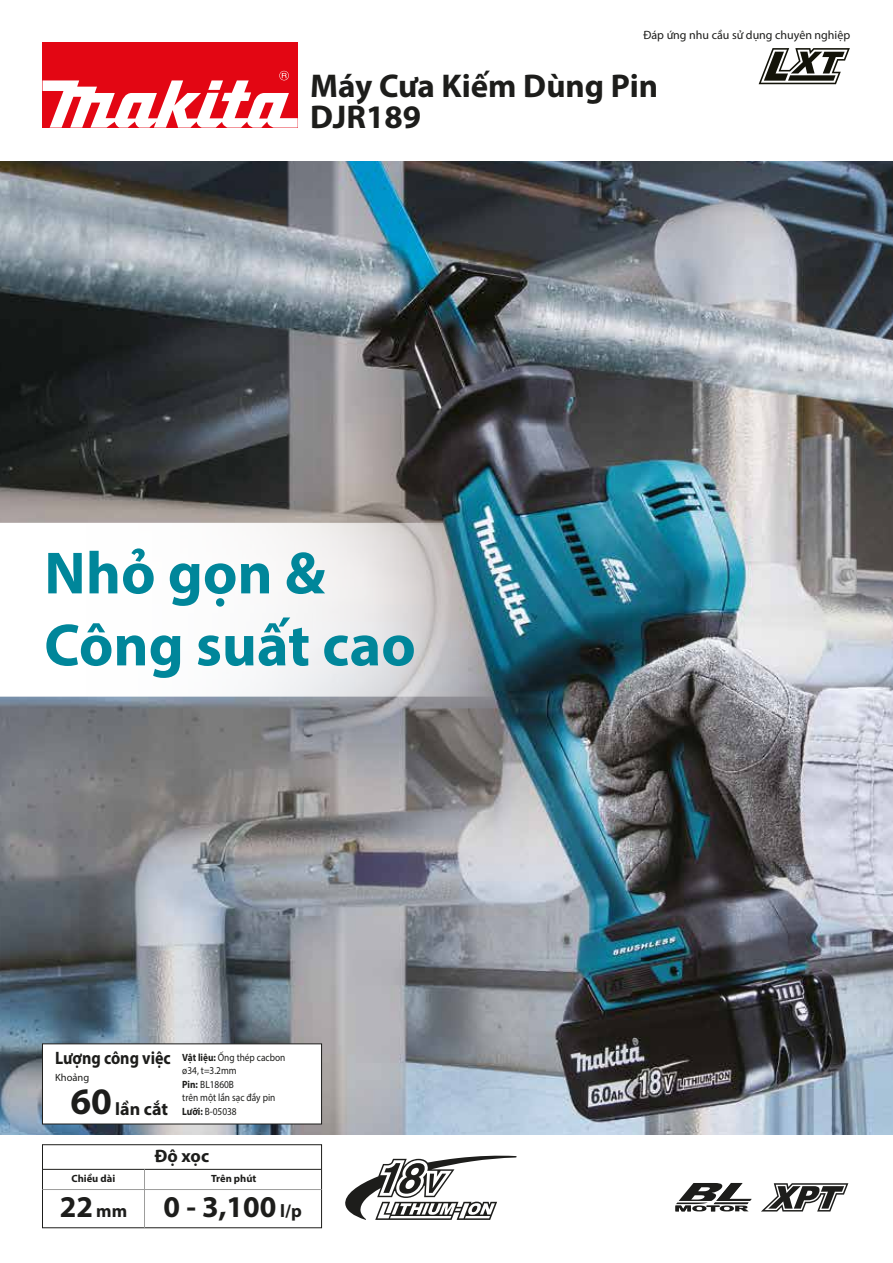
<style>
.page{position:relative;width:893px;height:1263px;background:#fff}
.page>*{position:absolute;margin:0;border:0;box-sizing:border-box;transform-origin:0 0}
.t1{font:700 60px/72px "Myriad Pro";color:#00869a}
.t2{font:700 37.5px "Myriad Pro";color:#1d1d1b}
.t3{font:700 33px "Myriad Pro";color:#1d1d1b}
.t4{font:700 30.3px "Myriad Pro";color:#1d1d1b}
.t5{font:700 18px "Myriad Pro";color:#1d1d1b;scale:.89 1}
.t6{font:700 18px "Myriad Pro";color:#1d1d1b}
.t7{font:12px "Myriad Pro";color:#1d1d1b}
.t8{font:10.5px "Myriad Pro";color:#1d1d1b;scale:.89 1}
.t9{font:700 10.5px "Myriad Pro";color:#1d1d1b}
.t10{font:10.5px "Myriad Pro";color:#1d1d1b}
.s1{font-weight:700}
.s2{font-weight:700;font-size:18px}
.s3{font-size:18px}
.s4{font-size:18.15px}
</style>
<div class="page">
<img style="left:0;top:162px;width:893px;height:972px">
<div style="left:43px;top:43px;width:255px;height:85px;background:#e30613"></div>
<svg style="left:43px;top:71px;width:255px;height:57px"></svg>
<svg style="left:345px;top:1155px;width:172px;height:65px"></svg>
<svg style="left:759px;top:48px;width:91px;height:36px"></svg>
<svg style="left:0;top:523px;width:497px;height:174px"></svg>
<svg style="left:675px;top:1183px;width:77px;height:28px"></svg>
<div style="left:759px;top:1178px;width:92px;height:37px;background:linear-gradient(to right,#fff,#fff)"></div>
<svg style="left:761px;top:1183px;width:87px;height:28px"></svg>
<div style="left:42px;top:1144px;width:280px;height:84px;background:#fff;border:1px solid #1d1d1b"></div>
<hr style="left:42px;top:1169px;width:280px;height:1px;background:#1d1d1b">
<hr style="left:42px;top:1189px;width:280px;height:1px;background:#9d9d9c">
<hr style="left:144px;top:1169px;width:1px;height:59px;background:#9d9d9c">
<div style="left:42px;top:1043px;width:280px;height:81px;background:#fff;border:1px solid #1d1d1b"></div>
<p class="t7" style="left:643px;top:27px;width:208px">Đáp ứng nhu cầu sử dụng chuyên nghiệp</p>
<h3 class="t3" style="left:310px;top:64px;width:349px">Máy Cưa Kiếm Dùng Pin</h3>
<h3 class="t3" style="left:310px;top:95px;width:113px">DJR189</h3>
<h1 class="t1" style="left:44px;top:535px;width:373px">Nhỏ gọn &amp;<br>Công suất cao</h1>
<p class="t8" style="left:182px;top:1050px;width:117px"><span class="s1">Vật liệu:</span> Ống thép cacbon</p>
<p class="t8" style="left:182px;top:1064px;width:63px">ø34, t=3.2mm</p>
<p class="t8" style="left:182px;top:1077px;width:60px"><span class="s1">Pin:</span> BL1860B</p>
<p class="t8" style="left:182px;top:1091px;width:106px">trên một lần sạc đầy pin</p>
<p class="t8" style="left:115px;top:1104px;width:138px"><span class="s2">lần cắt</span> <span class="s1">Lưỡi:</span> B-05038</p>
<h3 class="t5" style="left:55px;top:1047px;width:131px">Lượng công việc</h3>
<p class="t10" style="left:55px;top:1071px;width:36px">Khoảng</p>
<h2 class="t2" style="left:70px;top:1077px;width:43px">60</h2>
<p class="t9" style="left:72px;top:1172px;width:45px">Chiều dài</p>
<h3 class="t4" style="left:60px;top:1187px;width:69px">22 <span class="s3">mm</span></h3>
<h3 class="t6" style="left:155px;top:1144px;width:56px">Độ xọc</h3>
<p class="t9" style="left:211px;top:1172px;width:47px">Trên phút</p>
<h3 class="t4" style="left:164px;top:1187px;width:140px">0 - 3,100 <span class="s4">l/p</span></h3>
</div>
